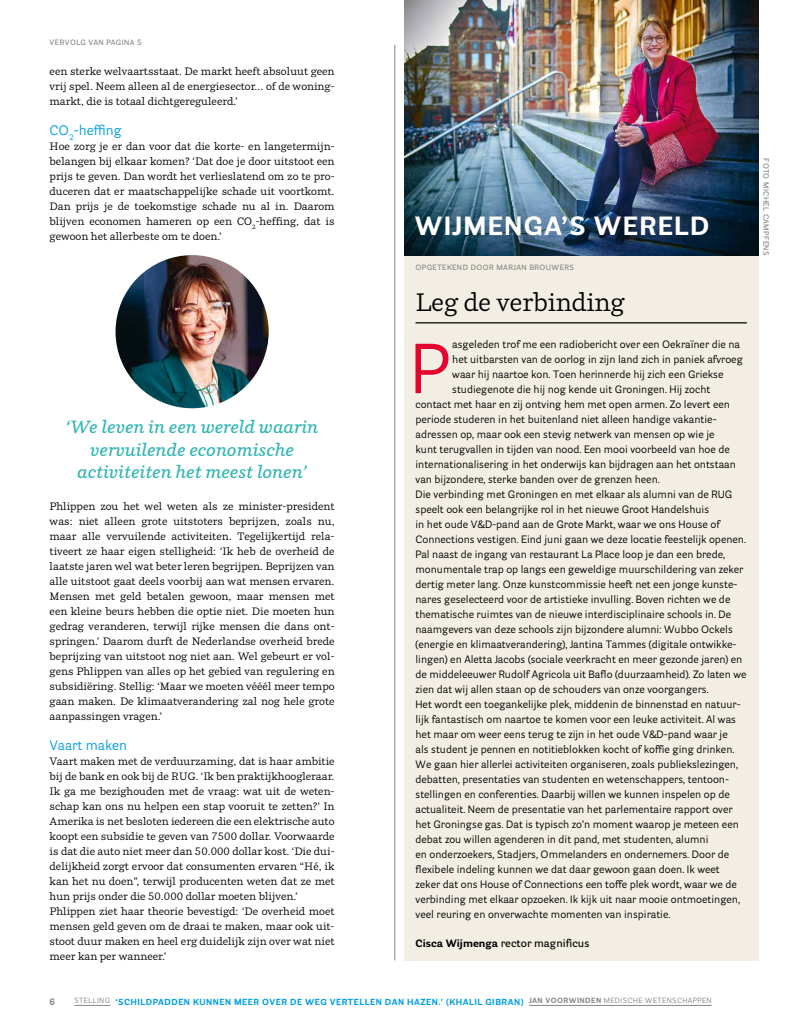
<style>
.page{position:relative;width:808px;height:1028px;background:#fff}
.page>*{position:absolute;margin:0;border:0;box-sizing:border-box;transform-origin:0 0}
.t1{font:70.25px "Parry Grotesque";color:#e4032e}
.t2{font:700 26.25px "Parry Grotesque";letter-spacing:.05em;color:#fff}
.t3{font:25px "Parry";color:#000}
.t4{font:italic 600 17.5px/22.5px "Parry";color:#35b6b4;text-align:center}
.t5{font:13.75px "Parry Grotesque";color:#009fe3}
.t6{font:10.62px "Parry Grotesque";color:#000}
.t7{font:10.62px/15px "Parry";color:#000;text-align:justify}
.t8{font:600 10.62px "Parry Grotesque";color:#000}
.t9{font:700 9.38px "Parry Grotesque";color:#878686}
.t10{font:700 8.75px "Parry Grotesque";letter-spacing:.06em;color:#009fe3}
.t11{font:600 7.5px "Parry Grotesque";letter-spacing:.06em;color:#878686}
.s1{font-weight:700}
</style>
<div class="page">
<div style="left:404px;top:45px;width:354px;height:915px;background:#f3eee4"></div>
<hr style="left:394px;top:45px;width:1px;height:915px;background:#878686">
<hr style="left:415px;top:322px;width:332px;height:1px;background:#000">
<img style="left:404px;top:0;width:354px;height:255px">
<hr style="left:74px;top:1005px;width:36px;height:1px;background:#878686">
<hr style="left:529px;top:1005px;width:183px;height:1px;background:#878686">
<img style="left:116px;top:255px;width:153px;height:153px;border-radius:77px">
<p class="t11" style="left:50px;top:38px;width:94px">VERVOLG VAN PAGINA 5</p>
<p class="t7" style="left:50px;top:64px;width:286px">een sterke welvaartsstaat. De markt heeft absoluut geen vrij spel. Neem alleen al de energiesector… of de woning&shy;markt, die is totaal dichtgereguleerd.’</p>
<p class="t5" style="left:50px;top:122px;width:74px">CO<sub>2</sub>-heffing</p>
<p class="t7" style="left:50px;top:139px;width:286px">Hoe zorg je er dan voor dat die korte- en langetermijn&shy;belangen bij elkaar komen? ‘Dat doe je door uitstoot een prijs te geven. Dan wordt het verlieslatend om zo te pro&shy;duceren dat er maatschappelijke schade uit voortkomt.<br>Dan prijs je de toekomstige schade nu al in. Daarom blijven economen hameren op een CO<sub>2</sub>-heffing, dat is gewoon het allerbeste om te doen.’</p>
<h3 class="t4" style="left:66px;top:415px;width:254px">‘We leven in een wereld waarin vervuilende economische activiteiten het meest lonen’</h3>
<p class="t7" style="left:50px;top:499px;width:286px">Phlippen zou het wel weten als ze minister-president was: niet alleen grote uitstoters beprijzen, zoals nu, maar alle vervuilende activiteiten. Tegelijkertijd rela&shy;tiveert ze haar eigen stelligheid: ‘Ik heb de overheid de laatste jaren wel wat beter leren begrijpen. Beprijzen van alle uitstoot gaat deels voorbij aan wat mensen ervaren.<br>Mensen met geld betalen gewoon, maar mensen met een kleine beurs hebben die optie niet. Die moeten hun gedrag veranderen, terwijl rijke mensen die dans ont&shy;springen.’ Daarom durft de Nederlandse overheid brede beprijzing van uitstoot nog niet aan. Wel gebeurt er vol&shy;gens Phlippen van alles op het gebied van regulering en subsidiëring. Stellig: ‘Maar we moeten vééél meer tempo gaan maken. De klimaatverandering zal nog hele grote aanpassingen vragen.’</p>
<p class="t5" style="left:50px;top:737px;width:79px">Vaart maken</p>
<p class="t7" style="left:50px;top:754px;width:286px;text-align:left">Vaart maken met de verduurzaming, dat is haar ambitie bij de bank en ook bij de RUG. ‘Ik ben praktijkhoogleraar.<br>Ik ga me bezighouden met de vraag: wat uit de weten&shy;schap kan ons nu helpen een stap vooruit te zetten?’ In Amerika is net besloten iedereen die een elektrische auto koopt een subsidie te geven van 7500 dollar. Voorwaarde is dat die auto niet meer dan 50.000 dollar kost. ‘Die dui&shy;delijkheid zorgt ervoor dat consumenten ervaren “Hé, ik kan het nu doen”, terwijl producenten weten dat ze met hun prijs onder die 50.000 dollar moeten blijven.’ Phlippen ziet haar theorie bevestigd: ‘De overheid moet mensen geld geven om de draai te maken, maar ook uit&shy;stoot duur maken en heel erg duidelijk zijn over wat niet meer kan per wanneer.’</p>
<h2 class="t2" style="left:415px;top:209px;width:296px">WIJMENGA’S WERELD</h2>
<p class="t11" style="left:415px;top:263px;width:160px">OPGETEKEND DOOR MARJAN BROUWERS</p>
<h3 class="t3" style="left:415px;top:287px;width:211px">Leg de verbinding</h3>
<h1 class="t1" style="left:410px;top:325px;width:40px">P</h1>
<p class="t6" style="left:452px;top:338px;width:289px">asgeleden trof me een radiobericht over een Oekraïner die na</p>
<p class="t6" style="left:452px;top:353px;width:292px">het uitbarsten van de oorlog in zijn land zich in paniek afvroeg</p>
<p class="t6" style="left:452px;top:368px;width:273px">waar hij naartoe kon. Toen herinnerde hij zich een Griekse</p>
<p class="t6" style="left:452px;top:383px;width:260px">studiegenote die hij nog kende uit Groningen. Hij zocht</p>
<p class="t6" style="left:415px;top:398px;width:316px">contact met haar en zij ontving hem met open armen. Zo levert een</p>
<p class="t6" style="left:415px;top:413px;width:303px">periode studeren in het buitenland niet alleen handige vakantie-</p>
<p class="t6" style="left:415px;top:428px;width:300px">adressen op, maar ook een stevig netwerk van mensen op wie je</p>
<p class="t6" style="left:415px;top:443px;width:316px">kunt terugvallen in tijden van nood. Een mooi voorbeeld van hoe de</p>
<p class="t6" style="left:415px;top:458px;width:322px">internationalisering in het onderwijs kan bijdragen aan het ontstaan</p>
<p class="t6" style="left:415px;top:473px;width:246px">van bijzondere, sterke banden over de grenzen heen.</p>
<p class="t6" style="left:415px;top:488px;width:318px">Die verbinding met Groningen en met elkaar als alumni van de RUG</p>
<p class="t6" style="left:415px;top:503px;width:295px">speelt ook een belangrijke rol in het nieuwe Groot Handelshuis</p>
<p class="t6" style="left:415px;top:518px;width:306px">in het oude V&amp;D-pand aan de Grote Markt, waar we ons House of</p>
<p class="t6" style="left:415px;top:533px;width:332px">Connections vestigen. Eind juni gaan we deze locatie feestelijk openen.</p>
<p class="t6" style="left:415px;top:548px;width:311px">Pal naast de ingang van restaurant La Place loop je dan een brede,</p>
<p class="t6" style="left:415px;top:563px;width:329px">monumentale trap op langs een geweldige muurschildering van zeker</p>
<p class="t6" style="left:415px;top:578px;width:323px">dertig meter lang. Onze kunstcommissie heeft net een jonge kunste-</p>
<p class="t6" style="left:415px;top:593px;width:316px">nares geselecteerd voor de artistieke invulling. Boven richten we de</p>
<p class="t6" style="left:415px;top:608px;width:317px">thematische ruimtes van de nieuwe interdisciplinaire schools in. De</p>
<p class="t6" style="left:415px;top:623px;width:319px">naamgevers van deze schools zijn bijzondere alumni: Wubbo Ockels</p>
<p class="t6" style="left:415px;top:638px;width:322px">(energie en klimaatverandering), Jantina Tammes (digitale ontwikke-</p>
<p class="t6" style="left:415px;top:653px;width:328px">lingen) en Aletta Jacobs (sociale veerkracht en meer gezonde jaren) en</p>
<p class="t6" style="left:415px;top:668px;width:332px">de middeleeuwer Rudolf Agricola uit Baflo (duurzaamheid). Zo laten we</p>
<p class="t6" style="left:415px;top:683px;width:295px">zien dat wij allen staan op de schouders van onze voorgangers.</p>
<p class="t6" style="left:415px;top:698px;width:327px">Het wordt een toegankelijke plek, middenin de binnenstad en natuur-</p>
<p class="t6" style="left:415px;top:713px;width:322px">lijk fantastisch om naartoe te komen voor een leuke activiteit. Al was</p>
<p class="t6" style="left:415px;top:728px;width:314px">het maar om weer eens terug te zijn in het oude V&amp;D-pand waar je</p>
<p class="t6" style="left:415px;top:743px;width:320px">als student je pennen en notitieblokken kocht of koffie ging drinken.</p>
<p class="t6" style="left:415px;top:758px;width:324px">We gaan hier allerlei activiteiten organiseren, zoals publiekslezingen,</p>
<p class="t6" style="left:415px;top:773px;width:315px">debatten, presentaties van studenten en wetenschappers, tentoon-</p>
<p class="t6" style="left:415px;top:788px;width:316px">stellingen en conferenties. Daarbij willen we kunnen inspelen op de</p>
<p class="t6" style="left:415px;top:803px;width:319px">actualiteit. Neem de presentatie van het parlementaire rapport over</p>
<p class="t6" style="left:415px;top:818px;width:325px">het Groningse gas. Dat is typisch zo’n moment waarop je meteen een</p>
<p class="t6" style="left:415px;top:833px;width:294px">debat zou willen agenderen in dit pand, met studenten, alumni</p>
<p class="t6" style="left:415px;top:848px;width:315px">en onderzoekers, Stadjers, Ommelanders en ondernemers. Door de</p>
<p class="t6" style="left:415px;top:863px;width:306px">flexibele indeling kunnen we dat daar gewoon gaan doen. Ik weet</p>
<p class="t6" style="left:415px;top:878px;width:323px">zeker dat ons House of Connections een toffe plek wordt, waar we de</p>
<p class="t6" style="left:415px;top:893px;width:326px">verbinding met elkaar opzoeken. Ik kijk uit naar mooie ontmoetingen,</p>
<p class="t6" style="left:415px;top:908px;width:256px">veel reuring en onverwachte momenten van inspiratie.</p>
<p class="t8" style="left:415px;top:936px;width:175px"><span class="s1">Cisca Wijmenga</span> rector magnificus</p>
<p class="t9" style="left:50px;top:996px;width:7px">6</p>
<p class="t10" style="left:74px;top:996px;width:639px"><sup>STELLING</sup> ‘SCHILDPADDEN KUNNEN MEER OVER DE WEG VERTELLEN DAN HAZEN.’ (KHALIL GIBRAN) <sup>JAN</sup> <sup>VOORWINDEN</sup> <sup>MEDISCHE</sup> <sup>WETENSCHAPPEN</sup></p>
<p class="t11" style="left:771px;top:158px;width:99px;rotate:90deg">FOTO MICHEL CAMPFENS</p>
</div>
